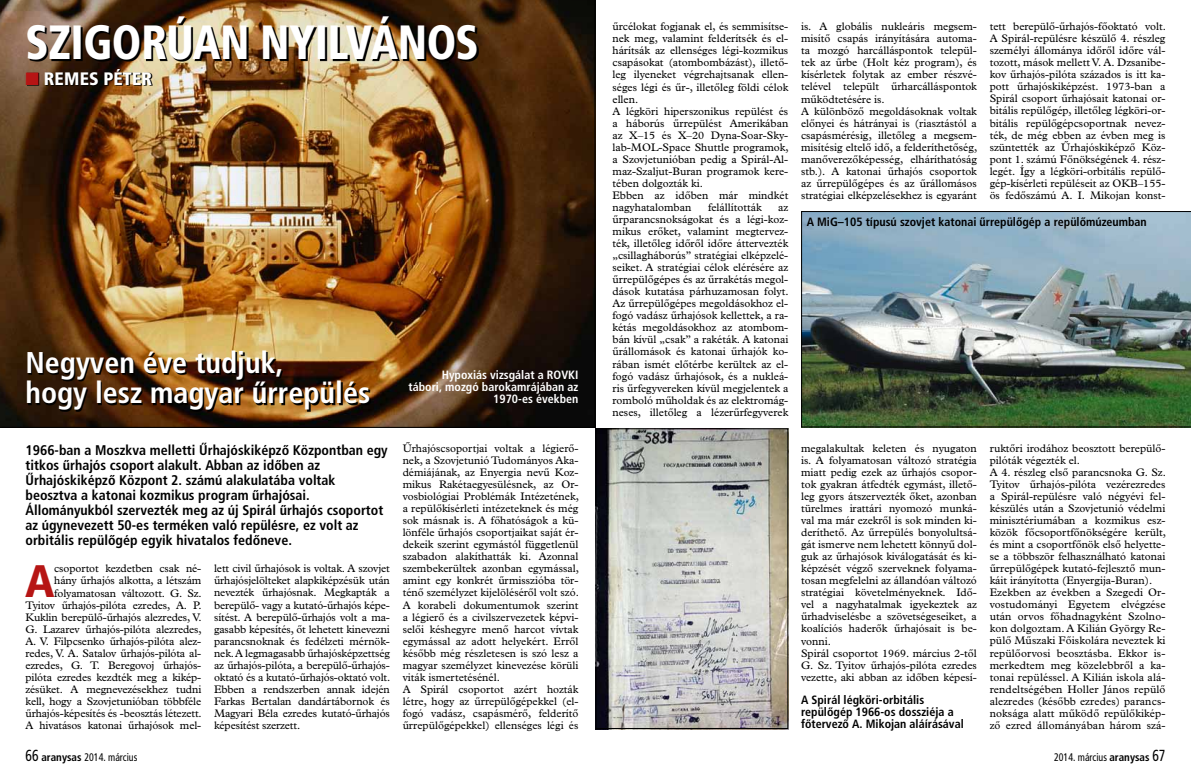
<style>
.page{position:relative;width:1191px;height:783px;background:#fff}
.page>*{position:absolute;margin:0;border:0;box-sizing:border-box;transform-origin:0 0}
.t1{font:900 48px "H Frutiger Condensed";letter-spacing:-.005em;color:#fff;scale:.9 1}
.t2{font:900 45.5px "H Frutiger Condensed";color:#b61514}
.t3{font:700 30px/30px "H Frutiger Condensed";color:#fff}
.t4{font:900 18px "H Frutiger Condensed";letter-spacing:.005em;color:#fff}
.t5{font:700 14px/15px "H Frutiger Condensed";color:#000}
.t6{font:700 12px/12px "H Frutiger Condensed";color:#000}
.t7{font:700 12px/12px "H Frutiger Condensed";color:#fff;text-align:right}
.t8{font:11px/12px "Plantin H";color:#000}
.t9{font:11px "H Frutiger Condensed";color:#000;scale:.9 1}
.s1{color:#b61514}
.s2{font-size:16px}
.s3{font-weight:700}
</style>
<div class="page">
<img style="left:0;top:0;width:595px;height:428px">
<img style="left:30px;top:18px;width:449px;height:43px">
<svg style="left:27px;top:69px;width:126px;height:17px;background:#3a2b1c"></svg>
<svg style="left:29px;top:352px;width:341px;height:59px;background:#503113"></svg>
<img style="left:597px;top:430px;width:189px;height:296px">
<div style="left:595px;top:428px;width:193px;height:300px;border:1px solid #000"></div>
<img style="left:801px;top:211px;width:390px;height:216px">
<h1 class="t1" style="left:26px;top:13px;width:505px">SZIGORÚAN NYILVÁNOS</h1>
<h3 class="t4" style="left:26px;top:67px;width:128px"><span class="s1">■</span> REMES PÉTER</h3>
<h3 class="t3" style="left:26px;top:348px;width:346px">Negyven éve tudjuk,<br>hogy lesz magyar ûrrepülés</h3>
<p class="t5" style="left:26px;top:442px;width:364px">1966-ban a Moszkva melletti Ûrhajóskiképzô Központban egy titkos ûrhajós csoport alakult. Abban az idôben az Ûrhajóskiképzô Központ 2. számú alakulatába voltak beosztva a katonai kozmikus program ûrhajósai.<br>Állományukból szervezték meg az új Spirál ûrhajós csoportot az úgynevezett 50-es terméken való repülésre, ez volt az orbitális repülôgép egyik hivatalos fedôneve.</p>
<h2 class="t2" style="left:25px;top:553px;width:31px">A</h2>
<p class="t8" style="left:26px;top:562px;width:178px;text-align:right">csoportot kezdetben csak né-<br>hány ûrhajós alkotta, a létszám folyamatosan változott. G. Sz.<br>Tyitov ûrhajós-pilóta ezredes, A. P.<br>Kuklin berepülô-ûrhajós alezredes, V.<br>G. Lazarev ûrhajós-pilóta alezredes, A. V. Filpcsenko ûrhajós-pilóta alez&shy;redes, V. A. Satalov ûrhajós-pilóta al&shy;ezredes, G. T. Beregovoj ûrhajós&shy;pilóta ezredes kezdték meg a kikép&shy;zésüket. A megnevezésekhez tudni kell, hogy a Szovjetunióban többféle ûrhajós-képesítés és -beosztás létezett.<br>A hivatásos katonai ûrhajósok mel-</p>
<p class="t8" style="left:214px;top:562px;width:178px;text-align:justify">lett civil ûrhajósok is voltak. A szovjet ûrhajósjelölteket alapkiképzésük után nevezték ûrhajósnak. Megkapták a berepülô- vagy a kutató-ûrhajós képe&shy;sítést. A berepülô-ûrhajós volt a ma&shy;gasabb képesítés, ôt lehetett kinevezni parancsnoknak és fedélzeti mérnök&shy;nek. A legmagasabb ûrhajósképzettség az ûrhajós-pilóta, a berepülô-ûrhajós&shy;oktató és a kutató-ûrhajós-oktató volt.<br>Ebben a rendszerben annak idején Farkas Bertalan dandártábornok és Magyari Béla ezredes kutató-ûrhajós képesítést szerzett.</p>
<p class="t7" style="left:408px;top:368px;width:171px">Hypoxiás vizsgálat a ROVKI tábori, mozgó barokamrájában az<br>1970-es években</p>
<p class="t8" style="left:403px;top:442px;width:178px">Ûrhajóscsoportjai voltak a légierô&shy;nek, a Szovjetunió Tudományos Aka&shy;démiájának, az Enyergia nevû Koz&shy;mikus Rakétaegyesülésnek, az Or&shy;vosbiológiai Problémák Intézetének, a repülôkísérleti intézeteknek és még sok másnak is. A fôhatóságok a kü&shy;lönféle ûrhajós csoportjaikat saját ér&shy;dekeik szerint egymástól függetlenül szabadon alakíthatták ki. Azonnal szembekerültek azonban egymással, amint egy konkrét ûrmisszióba tör&shy;ténô személyzet kijelölésérôl volt szó.<br>A korabeli dokumentumok szerint a légierô és a civilszervezetek képvi&shy;selôi késhegyre menô harcot vívtak egymással az adott helyekért. Errôl késôbb még részletesen is szó lesz a magyar személyzet kinevezése körüli viták ismertetésénél.<br>A Spirál csoportot azért hozták létre, hogy az ûrrepülôgépekkel (el&shy;fogó vadász, csapásmérô, felderítô ûrrepülôgépekkel) ellenséges légi és</p>
<p class="t8" style="left:612px;top:20px;width:178px">ûrcélokat fogjanak el, és semmisítse&shy;nek meg, valamint felderítsék és el&shy;hárítsák az ellenséges légi-kozmikus csapásokat (atombombázást), illetô&shy;leg ilyeneket végrehajtsanak ellen&shy;séges légi és ûr-, illetôleg földi célok ellen.<br>A légköri hiperszonikus repülést és a háborús ûrrepülést Amerikában az X–15 és X–20 Dyna-Soar-Sky&shy;lab-MOL-Space Shuttle programok, a Szovjetunióban pedig a Spirál-Al&shy;maz-Szaljut-Buran programok kere&shy;tében dolgozták ki.<br>Ebben az idôben már mindkét nagyhatalomban</p>
<p class="t8" style="left:708px;top:201px;width:55px">felállították</p>
<p class="t8" style="left:612px;top:201px;width:178px;text-align:justify;text-indent:166px">az ûrparancsnokságokat és a légi-koz&shy;mikus erôket, valamint megtervez&shy;ték, illetôleg idôrôl idôre áttervezték „csillagháborús” stratégiai elképzelé&shy;seiket. A stratégiai célok elérésére az ûrrepülôgépes és az ûrrakétás megol&shy;dások kutatása párhuzamosan folyt.<br>Az ûrrepülôgépes megoldásokhoz el&shy;fogó vadász ûrhajósok kellettek, a ra&shy;kétás megoldásokhoz az atombom&shy;bán kívül „csak” a rakéták. A katonai ûrállomások és katonai ûrhajók ko&shy;rában ismét elôtérbe kerültek az el&shy;fogó vadász ûrhajósok, és a nukleá&shy;ris ûrfegyvereken kívül megjelentek a romboló mûholdak és az elektromág&shy;neses, illetôleg a lézerûrfegyverek</p>
<p class="t8" style="left:801px;top:20px;width:178px">is. A globális nukleáris megsem&shy;misítô csapás irányítására automa&shy;ta mozgó harcálláspontok települ&shy;tek az ûrbe (Holt kéz program), és kísérletek folytak az ember részvé&shy;telével települt ûrharcálláspontok mûködtetésére is.<br>A különbözô megoldásoknak voltak elônyei és hátrányai is (riasztástól a csapásmérésig, illetôleg a megsem&shy;misítésig eltelô idô, a felderíthetôség, manôverezôképesség, elháríthatóság stb.). A katonai ûrhajós csoportok az ûrrepülôgépes és az ûrállomásos stratégiai elképzelésekhez is egyaránt</p>
<p class="t8" style="left:989px;top:20px;width:178px;text-align:justify">tett berepülô-ûrhajós-fôoktató volt.<br>A Spirál-repülésre készülô 4. részleg személyi állománya idôrôl idôre vál&shy;tozott, mások mellett V. A. Dzsanibe&shy;kov ûrhajós-pilóta százados is itt ka&shy;pott ûrhajóskiképzést. 1973-ban a Spirál csoport ûrhajósait katonai or&shy;bitális repülôgép, illetôleg légköri-or&shy;bitális repülôgépcsoportnak nevez&shy;ték, de még ebben az évben meg is szüntették az Ûrhajóskiképzô Köz&shy;pont 1. számú Fônökségének 4. rész&shy;legét. Így a légköri-orbitális repülô&shy;gép-kísérleti repüléseit az OKB–155- ös fedôszámú A. I. Mikojan konst-</p>
<p class="t6" style="left:806px;top:215px;width:341px">A MiG–105 típusú szovjet katonai ûrrepülôgép a repülômúzeumban</p>
<p class="t8" style="left:801px;top:442px;width:177px">megalakultak keleten és nyugaton is. A folyamatosan változó stratégia miatt pedig ezek az ûrhajós csopor&shy;tok gyakran átfedték egymást, illetô&shy;leg gyors átszervezték ôket, azonban türelmes irattári nyomozó munká&shy;val ma már ezekrôl is sok minden ki&shy;deríthetô. Az ûrrepülés bonyolultsá&shy;gát ismerve nem lehetett könnyû dol&shy;guk az ûrhajósok kiválogatását és ki&shy;képzését végzô szerveknek folyama&shy;tosan megfelelni az állandóan változó stratégiai követelményeknek. Idô&shy;vel a nagyhatalmak igyekeztek az ûrhadviselésbe a szövetségeseiket, a koalíciós haderôk ûrhajósait is be&shy;vonni.<br>Spirál csoportot 1969. március 2-tôl G. Sz. Tyitov ûrhajós-pilóta ezredes vezette, aki abban az idôben képesí-</p>
<p class="t6" style="left:801px;top:693px;width:164px">A Spirál légköri-orbitális repülôgép 1966-os dossziéja a fôtervezô A. Mikojan aláírásával</p>
<p class="t8" style="left:989px;top:442px;width:178px">ruktôri irodához beosztott berepülô&shy;pilóták végezték el.<br>A 4. részleg elsô parancsnoka G. Sz.<br>Tyitov ûrhajós-pilóta vezérezredes a Spirál-repülésre való négyévi fel&shy;készülés után a Szovjetunió védelmi minisztériumában a kozmikus esz&shy;közök fôcsoportfônökségére került, és mint a csoportfônök elsô helyette&shy;se a többször felhasználható katonai ûrrepülôgépek kutató-fejlesztô mun&shy;káit irányította (Enyergija-Buran).<br>Ezekben az években a Szegedi Or&shy;vostudományi Egyetem elvégzése után orvos fôhadnagyként Szolno&shy;kon dolgoztam. A Kilián György Re&shy;pülô Mûszaki Fôiskolára neveztek ki repülôorvosi beosztásba. Ekkor is&shy;merkedtem meg közelebbrôl a ka&shy;tonai repüléssel. A Kilián iskola alá&shy;rendeltségében Holler János repülô alezredes (késôbb ezredes) parancs&shy;noksága alatt mûködô repülôkikép&shy;zô ezred állományában három szá-</p>
<p class="t9" style="left:26px;top:750px;width:126px"><span class="s2">66</span> <span class="s3">aranysas</span> 2014. március</p>
<p class="t9" style="left:1054px;top:750px;width:125px">2014. március <span class="s3">aranysas</span> <span class="s2">67</span></p>
</div>
